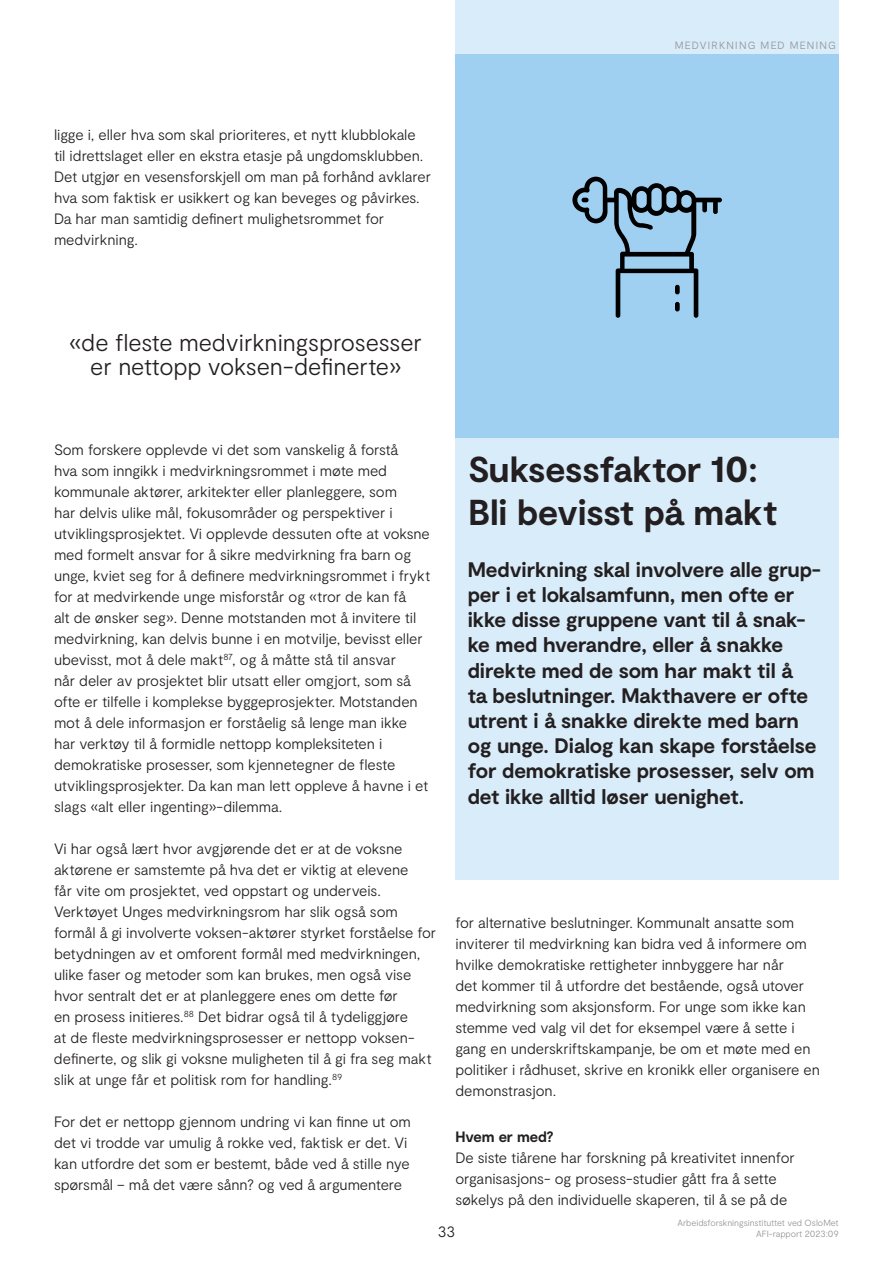
<style>
.page{position:relative;width:893px;height:1263px;background:#fff}
.page>*{position:absolute;margin:0;border:0;box-sizing:border-box;transform-origin:0 0}
.t1{font:700 36px/43.2px "Moderat";letter-spacing:-.005em;color:#231f20}
.t2{font:300 24px/24px "Moderat";letter-spacing:-.005em;color:#231f20;text-align:center}
.t3{font:700 21px/25.2px "Moderat";letter-spacing:-.005em;color:#231f20}
.Page_number{font:300 15px/21px "Moderat";letter-spacing:-.01em;color:#231f20}
.heading_2{font:700 15px "Moderat";letter-spacing:-.005em;color:#231f20}
.Tittel_Medium{font:300 10.5px "Moderat";letter-spacing:.11em;color:#939598}
.t4{font:300 9px "Moderat";letter-spacing:-.005em;color:#939598}
</style>
<div class="page">
<div style="left:455px;top:0;width:384px;height:880px;background:#d9ecf9"></div>
<div style="left:455px;top:54px;width:384px;height:384px;background:#a0d0f1"></div>
<svg style="left:572px;top:177px;width:150px;height:141px"></svg>
<div style="left:675px;top:285px;width:5px;height:9px;background:#000;border-radius:2px"></div>
<div style="left:675px;top:302px;width:5px;height:9px;background:#000;border-radius:2px"></div>
<p class="Page_number" style="left:54px;top:124px;width:378px">ligge i, eller hva som skal prioriteres, et nytt klubblokale til idrettslaget eller en ekstra etasje på ungdomsklubben.<br>Det utgjør en vesensforskjell om man på forhånd avklarer hva som faktisk er usikkert og kan beveges og påvirkes.<br>Da har man samtidig definert mulighetsrommet for medvirkning.</p>
<p class="Tittel_Medium" style="left:675px;top:39px;width:163px">MEDVIRKNING MED MENING</p>
<p class="t2" style="left:69px;top:331px;width:354px">«de fleste medvirkningsprosesser er nettopp voksen-definerte»</p>
<p class="Page_number" style="left:54px;top:439px;width:378px">Som forskere opplevde vi det som vanskelig å forstå<br>hva som inngikk i medvirkningsrommet i møte med kommunale aktører, arkitekter eller planleggere, som<br>har delvis ulike mål, fokusområder og perspektiver i utviklingsprosjektet. Vi opplevde dessuten ofte at voksne med formelt ansvar for å sikre medvirkning fra barn og unge, kviet seg for å definere medvirkningsrommet i frykt for at medvirkende unge misforstår og «tror de kan få<br>alt de ønsker seg». Denne motstanden mot å invitere til medvirkning, kan delvis bunne i en motvilje, bevisst eller ubevisst, mot å dele makt<sup>87</sup>, og å måtte stå til ansvar<br>når deler av prosjektet blir utsatt eller omgjort, som så ofte er tilfelle i komplekse byggeprosjekter. Motstanden mot å dele informasjon er forståelig så lenge man ikke har verktøy til å formidle nettopp kompleksiteten i demokratiske prosesser, som kjennetegner de fleste utviklingsprosjekter. Da kan man lett oppleve å havne i et slags «alt eller ingenting»-dilemma.</p>
<p class="Page_number" style="left:54px;top:838px;width:384px">Vi har også lært hvor avgjørende det er at de voksne aktørene er samstemte på hva det er viktig at elevene<br>får vite om prosjektet, ved oppstart og underveis.<br>Verktøyet Unges medvirkningsrom har slik også som formål å gi involverte voksen-aktører styrket forståelse for betydningen av et omforent formål med medvirkningen, ulike faser og metoder som kan brukes, men også vise hvor sentralt det er at planleggere enes om dette før<br>en prosess initieres.<sup>88</sup> Det bidrar også til å tydeliggjøre<br>at de fleste medvirkningsprosesser er nettopp voksen&shy;definerte, og slik gi voksne muligheten til å gi fra seg makt slik at unge får et politisk rom for handling.<sup>89</sup></p>
<p class="Page_number" style="left:54px;top:1111px;width:358px">For det er nettopp gjennom undring vi kan finne ut om det vi trodde var umulig å rokke ved, faktisk er det. Vi kan utfordre det som er bestemt, både ved å stille nye spørsmål – må det være sånn? og ved å argumentere</p>
<p class="t1" style="left:468px;top:449px;width:310px">Suksessfaktor 10:<br>Bli bevisst på makt</p>
<p class="t3" style="left:468px;top:558px;width:355px">Medvirkning skal involvere alle grup&shy;per i et lokalsamfunn, men ofte er ikke disse gruppene vant til å snak&shy;ke med hverandre, eller å snakke direkte med de som har makt til å<br>ta beslutninger. Makthavere er ofte utrent i å snakke direkte med barn og unge. Dialog kan skape forståelse for demokratiske prosesser, selv om det ikke alltid løser uenighet.</p>
<p class="Page_number" style="left:455px;top:912px;width:366px">for alternative beslutninger. Kommunalt ansatte som inviterer til medvirkning kan bidra ved å informere om hvilke demokratiske rettigheter innbyggere har når<br>det kommer til å utfordre det bestående, også utover medvirkning som aksjonsform. For unge som ikke kan stemme ved valg vil det for eksempel være å sette i gang en underskriftskampanje, be om et møte med en politiker i rådhuset, skrive en kronikk eller organisere en demonstrasjon.</p>
<p class="heading_2" style="left:455px;top:1127px;width:100px">Hvem er med?</p>
<p class="Page_number" style="left:455px;top:1147px;width:341px">De siste tiårene har forskning på kreativitet innenfor organisasjons- og prosess-studier gått fra å sette søkelys på den individuelle skaperen, til å se på de</p>
<p class="Page_number" style="left:438px;top:1221px;width:19px">33</p>
<p class="t4" style="left:677px;top:1217px;width:163px">Arbeidsforskningsinstituttet ved OsloMet</p>
<p class="t4" style="left:756px;top:1228px;width:84px">AFI-rapport 2023:09</p>
</div>
